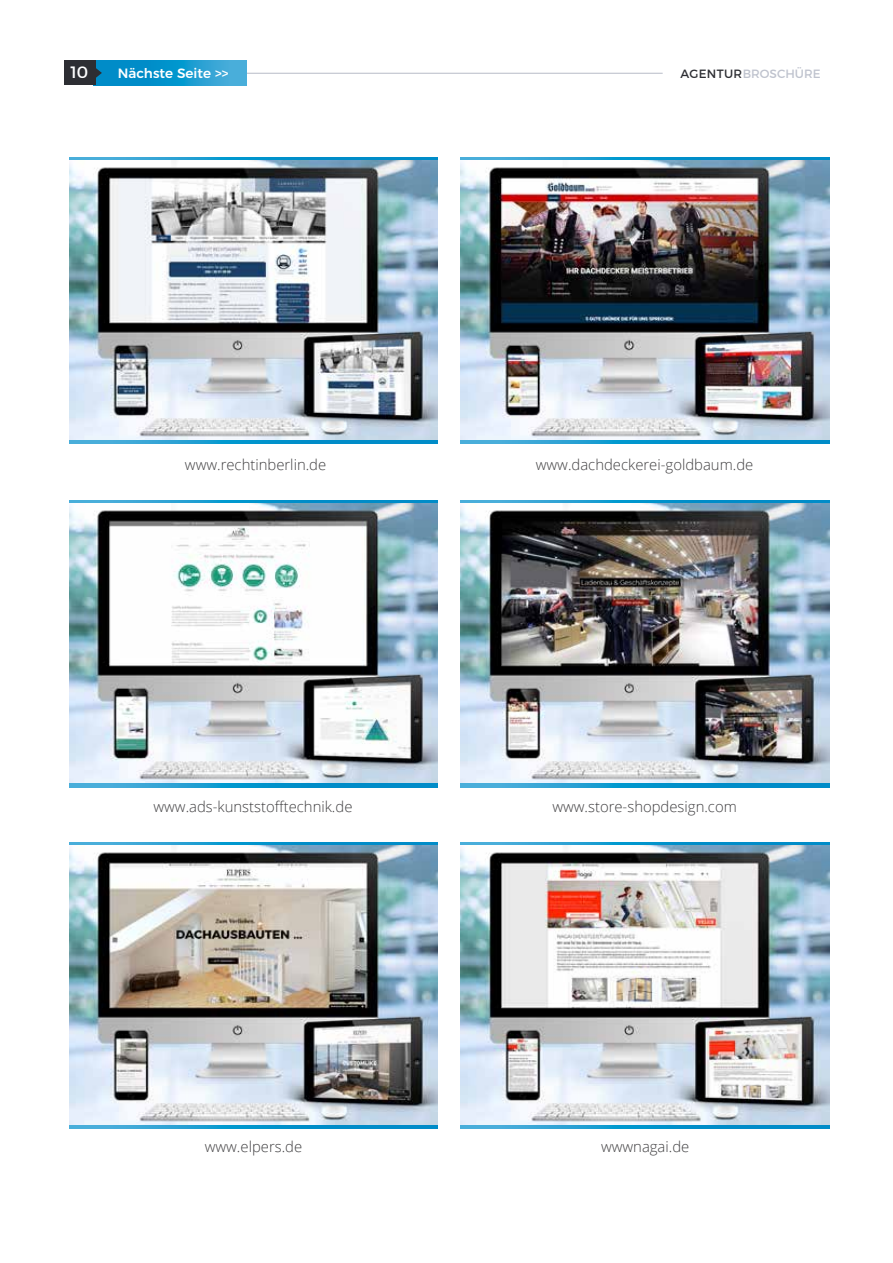
<style>
.page{position:relative;width:893px;height:1263px;background:#fff}
.page>*{position:absolute;margin:0;border:0;box-sizing:border-box;transform-origin:0 0}
.t1{font:16.5px "Montserrat";color:#fff}
.t2{font:300 14.85px "Open Sans";color:#414042}
.t3{font:500 13.5px "Montserrat";color:#fff}
.t4{font:12px "Montserrat";color:#bfc3ce}
.s1{color:#2d2e33}
</style>
<div class="page">
<svg style="left:69px;top:157px;width:368px;height:4px"></svg>
<svg style="left:69px;top:500px;width:368px;height:4px"></svg>
<svg style="left:69px;top:842px;width:368px;height:4px"></svg>
<svg style="left:461px;top:157px;width:368px;height:4px"></svg>
<svg style="left:461px;top:500px;width:368px;height:4px"></svg>
<svg style="left:461px;top:842px;width:368px;height:4px"></svg>
<svg style="left:69px;top:440px;width:368px;height:4px"></svg>
<svg style="left:69px;top:783px;width:368px;height:4px"></svg>
<svg style="left:69px;top:1125px;width:368px;height:4px"></svg>
<svg style="left:461px;top:440px;width:368px;height:4px"></svg>
<svg style="left:461px;top:783px;width:368px;height:4px"></svg>
<svg style="left:461px;top:1125px;width:368px;height:4px"></svg>
<hr style="left:221px;top:73px;width:442px;height:1px;background:#bfc3ce">
<svg style="left:95px;top:61px;width:152px;height:24px;background:#1698ce"></svg>
<div style="left:64px;top:61px;width:31px;height:24px;background:#2d2e33"></div>
<svg style="left:95px;top:63px;width:7px;height:19px"></svg>
<img style="left:69px;top:161px;width:368px;height:279px">
<img style="left:69px;top:504px;width:368px;height:279px">
<img style="left:69px;top:846px;width:368px;height:279px">
<img style="left:461px;top:161px;width:368px;height:279px">
<img style="left:461px;top:504px;width:368px;height:279px">
<img style="left:461px;top:846px;width:368px;height:279px">
<p class="t1" style="left:70px;top:59px;width:19px">10</p>
<p class="t3" style="left:118px;top:62px;width:112px">Nächste Seite &gt;&gt;</p>
<p class="t4" style="left:680px;top:64px;width:142px"><span class="s1">AGENTUR</span>BROSCHÜRE</p>
<p class="t2" style="left:185px;top:455px;width:143px">www.rechtinberlin.de</p>
<p class="t2" style="left:153px;top:796px;width:201px">www.ads-kunststofftechnik.de</p>
<p class="t2" style="left:536px;top:455px;width:219px">www.dachdeckerei-goldbaum.de</p>
<p class="t2" style="left:552px;top:796px;width:186px">www.store-shopdesign.com</p>
<p class="t2" style="left:205px;top:1136px;width:99px">www.elpers.de</p>
<p class="t2" style="left:601px;top:1136px;width:90px">wwwnagai.de</p>
</div>
